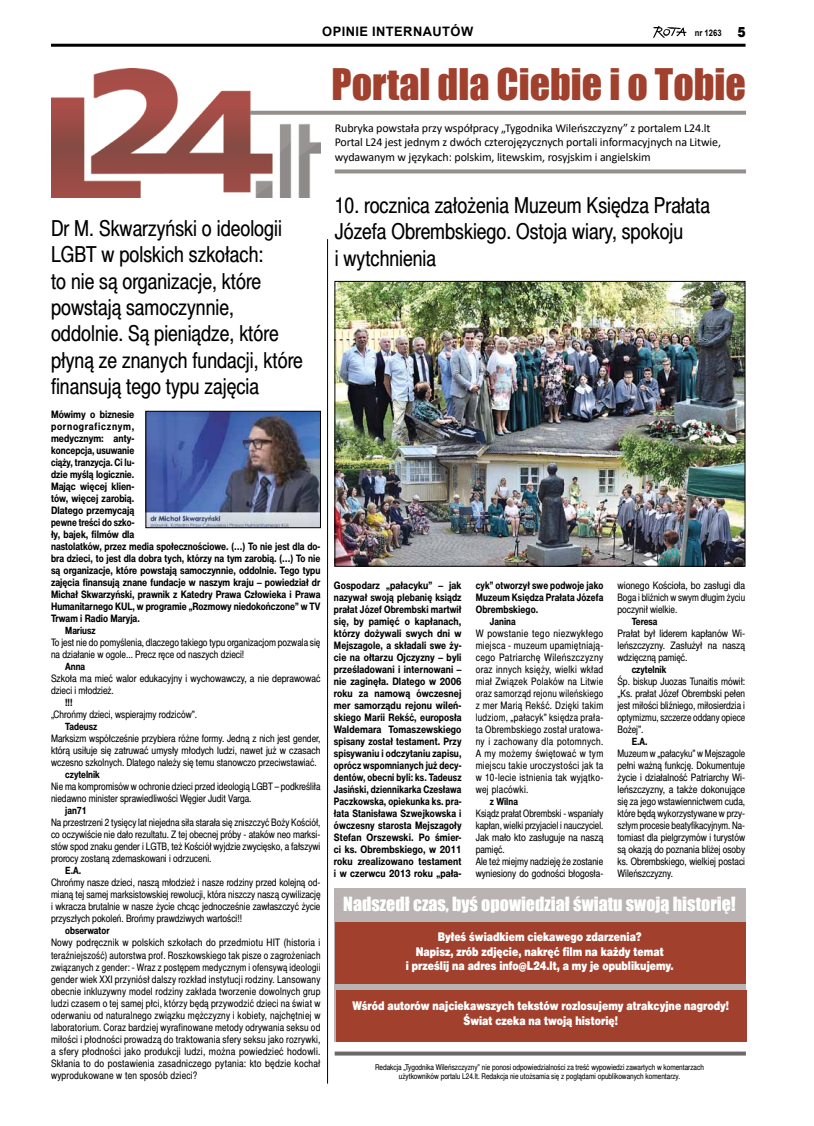
<style>
.page{position:relative;width:814px;height:1126px;background:#fff}
.page>*{position:absolute;margin:0;border:0;box-sizing:border-box;transform-origin:0 0}
.t1{font:40px "Impact";color:#a0402d}
.t2{font:22px/26.4px "Switzer Cnd EFN";color:#000}
.t3{font:18px "Impact";color:#fff}
.t4{font:700 13px "Arial";letter-spacing:.035em;color:#000}
.t5{font:12px/14.4px "Switzer Cnd EFN Black";color:#fff;text-align:center}
.t6{font:12px/14.4px "Calibri";letter-spacing:-.01em;color:#000}
.t7{font:10.3px/12px "Switzer Cnd EFN";color:#000;text-align:justify}
.t8{font:700 10.3px/12px "Switzer Cnd EFN";color:#000;text-align:justify;scale:1.04 1}
.t9{font:10.3px/12px "Switzer Cnd EFN";color:#000;scale:.96 1}
.t10{font:10.3px/12px "Switzer Cnd EFN";color:#000;text-align:justify;scale:1.04 1}
.t11{font:700 10.3px/12px "Switzer Cnd EFN";color:#000;text-align:justify}
.t12{font:700 10px "Switzer Cnd EFN";color:#000}
.t13{font:700 9px "Arial";color:#000;scale:.85 1}
.t14{font:8px/9px "Switzer Cnd EFN";color:#000;text-align:center}
.s1{font-family:"Switzer EFN Black";font-weight:400;font-size:14px}
</style>
<div class="page">
<img style="left:653px;top:27px;width:33px;height:11px">
<hr style="left:51px;top:44px;width:694px;height:3px;background:#000">
<img style="left:51px;top:68px;width:269px;height:129px">
<svg style="left:250px;top:111px;width:496px;height:4px;background:#9a9593"></svg>
<svg style="left:335px;top:169px;width:411px;height:4px;background:#a09b99"></svg>
<hr style="left:327px;top:239px;width:1px;height:844px;background:#000">
<svg style="left:334px;top:1051px;width:412px;height:4px;background:#807d7c"></svg>
<img style="left:337px;top:283px;width:406px;height:281px">
<div style="left:335px;top:281px;width:410px;height:285px;border:1px solid #000"></div>
<img style="left:148px;top:413px;width:170px;height:113px">
<div style="left:146px;top:411px;width:174px;height:117px;border:1px solid #000"></div>
<div style="left:335px;top:887px;width:411px;height:154px;background:#b9b4b3"></div>
<div style="left:335px;top:922px;width:410px;height:61px;background:#a0402d"></div>
<div style="left:335px;top:990px;width:411px;height:51px;background:#a0402d"></div>
<p class="t4" style="left:322px;top:22px;width:152px">OPINIE INTERNAUTÓW</p>
<p class="t13" style="left:694px;top:26px;width:62px">NR 1263 <span class="s1">5</span></p>
<h1 class="t1" style="left:331px;top:53px;width:416px">Portal dla Ciebie i o Tobie</h1>
<p class="t6" style="left:335px;top:120px;width:388px">Rubryka powstała przy współpracy „Tygodnika Wileńszczyzny” z portalem L24.lt<br>Portal L24 jest jednym z dwóch czterojęzycznych portali informacyjnych na Litwie, wydawanym w językach: polskim, litewskim, rosyjskim i angielskim</p>
<h2 class="t2" style="left:51px;top:215px;width:253px">Dr M. Skwarzyński o ideologii<br>LGBT w polskich szkołach:<br>to nie są organizacje, które powstają samoczynnie, oddolnie. Są pieniądze, które płyną ze znanych fundacji, które finansują tego typu zajęcia</h2>
<p class="t8" style="left:51px;top:408px;width:260px;text-align:left">Mówimy o biznesie<br>pornograficznym,<br>medycznym: anty-<br>koncepcja, usuwanie<br>ciąży, tranzycja. Ci lu-<br>dzie myślą logicznie.<br>Mając więcej klien-<br>tów, więcej zarobią.<br>Dlatego przemycają<br>pewne treści do szko-<br>ły, bajek, filmów dla<br>nastolatków, przez media społecznościowe. (…) To nie jest dla do&shy;bra dzieci, to jest dla dobra tych, którzy na tym zarobią. (…) To nie są organizacje, które powstają samoczynnie, oddolnie. Tego typu zajęcia finansują znane fundacje w naszym kraju – powiedział dr Michał Skwarzyński, prawnik z Katedry Prawa Człowieka i Prawa Humanitarnego KUL, w programie „Rozmowy niedokończone” w TV Trwam i Radio Maryja.</p>
<p class="t12" style="left:65px;top:624px;width:32px">Mariusz</p>
<p class="t7" style="left:51px;top:637px;width:271px">To jest nie do pomyślenia, dlaczego takiego typu organizacjom pozwala się na działanie w ogole... Precz ręce od naszych dzieci!</p>
<p class="t12" style="left:65px;top:660px;width:21px">Anna</p>
<p class="t7" style="left:51px;top:673px;width:271px">Szkoła ma mieć walor edukacyjny i wychowawczy, a nie deprawować dzieci i młodzież.</p>
<p class="t12" style="left:65px;top:696px;width:9px">!!!</p>
<p class="t7" style="left:51px;top:709px;width:148px">„Chrońmy dzieci, wspierajmy rodziców”.</p>
<p class="t12" style="left:65px;top:720px;width:34px">Tadeusz</p>
<p class="t7" style="left:51px;top:733px;width:271px">Marksizm współcześnie przybiera różne formy. Jedną z nich jest gender, którą usiłuje się zatruwać umysły młodych ludzi, nawet już w czasach wczesno szkolnych. Dlatego należy się temu stanowczo przeciwstawiać.</p>
<p class="t12" style="left:65px;top:768px;width:36px">czytelnik</p>
<p class="t7" style="left:51px;top:781px;width:271px">Nie ma kompromisów w ochronie dzieci przed ideologią LGBT – podkreśliła niedawno minister sprawiedliwości Węgier Judit Varga.</p>
<p class="t12" style="left:65px;top:804px;width:23px">jan71</p>
<p class="t7" style="left:51px;top:817px;width:271px">Na przestrzeni 2 tysięcy lat niejedna siła starała się zniszczyć Boży Kościół, co oczywiście nie dało rezultatu. Z tej obecnej próby - ataków neo marksi&shy;stów spod znaku gender i LGTB, też Kościół wyjdzie zwycięsko, a fałszywi prorocy zostaną zdemaskowani i odrzuceni.</p>
<p class="t12" style="left:65px;top:864px;width:17px">E.A.</p>
<p class="t7" style="left:51px;top:877px;width:271px">Chrońmy nasze dzieci, naszą młodzież i nasze rodziny przed kolejną od&shy;mianą tej samej marksistowskiej rewolucji, która niszczy naszą cywilizację i wkracza brutalnie w nasze życie chcąc jednocześnie zawłaszczyć życie przyszłych pokoleń. Brońmy prawdziwych wartości!!</p>
<p class="t12" style="left:65px;top:924px;width:46px">obserwator</p>
<p class="t7" style="left:51px;top:937px;width:271px">Nowy podręcznik w polskich szkołach do przedmiotu HIT (historia i teraźniejszość) autorstwa prof. Roszkowskiego tak pisze o zagrożeniach związanych z gender: - Wraz z postępem medycznym i ofensywą ideologii gender wiek XXI przyniósł dalszy rozkład instytucji rodziny. Lansowany obecnie inkluzywny model rodziny zakłada tworzenie dowolnych grup ludzi czasem o tej samej płci, którzy będą przywodzić dzieci na świat w oderwaniu od naturalnego związku mężczyzny i kobiety, najchętniej w laboratorium. Coraz bardziej wyrafinowane metody odrywania seksu od miłości i płodności prowadzą do traktowania sfery seksu jako rozrywki, a sfery płodności jako produkcji ludzi, można powiedzieć hodowli.<br>Skłania to do postawienia zasadniczego pytania: kto będzie kochał wyprodukowane w ten sposób dzieci?</p>
<h2 class="t2" style="left:335px;top:192px;width:377px">10. rocznica założenia Muzeum Księdza Prałata<br>Józefa Obrembskiego. Ostoja wiary, spokoju<br>i wytchnienia</h2>
<p class="t8" style="left:334px;top:579px;width:124px">Gospodarz „pałacyku” – jak nazywał swoją plebanię ksiądz prałat Józef Obrembski martwił się, by pamięć o kapłanach, którzy dożywali swych dni w Mejszagole, a składali swe ży&shy;cie na ołtarzu Ojczyzny – byli prześladowani i internowani – nie zaginęła. Dlatego w 2006 roku za namową ówczesnej mer samorządu rejonu wileń&shy;skiego Marii Rekść, europosła Waldemara Tomaszewskiego spisany został testament. Przy spisywaniu i odczytaniu zapisu, oprócz wspomnianych już decy&shy;dentów, obecni byli: ks. Tadeusz Jasiński, dziennikarka Czesława Paczkowska, opiekunka ks. pra&shy;łata Stanisława Szwejkowska i ówczesny starosta Mejszagoły Stefan Orszewski. Po śmier&shy;ci ks. Obrembskiego, w 2011 roku zrealizowano testament i w czerwcu 2013 roku „pała-</p>
<p class="t11" style="left:475px;top:579px;width:129px">cyk” otworzył swe podwoje jako Muzeum Księdza Prałata Józefa Obrembskiego.</p>
<p class="t12" style="left:490px;top:615px;width:27px">Janina</p>
<p class="t7" style="left:475px;top:627px;width:129px">W powstanie tego niezwykłego miejsca - muzeum upamiętniają&shy;cego Patriarchę Wileńszczyzny oraz innych księży, wielki wkład miał Związek Polaków na Litwie oraz samorząd rejonu wileńskiego z mer Marią Rekść. Dzięki takim ludziom, „pałacyk” księdza prała&shy;ta Obrembskiego został uratowa&shy;ny i zachowany dla potomnych.<br>A my możemy świętować w tym miejscu takie uroczystości jak ta w 10-lecie istnienia tak wyjątko&shy;wej placówki.</p>
<p class="t12" style="left:490px;top:795px;width:30px">z Wilna</p>
<p class="t9" style="left:475px;top:807px;width:134px">Ksiądz prałat Obrembski - wspaniały kapłan, wielki przyjaciel i nauczyciel.<br>Jak mało kto zasługuje na naszą pamięć.<br>Ale też miejmy nadzieję że zostanie wyniesiony do godności błogosła-</p>
<p class="t7" style="left:617px;top:579px;width:129px">wionego Kościoła, bo zasługi dla Boga i bliźnich w swym długim życiu poczynił wielkie.</p>
<p class="t12" style="left:631px;top:615px;width:27px">Teresa</p>
<p class="t10" style="left:617px;top:627px;width:124px">Prałat był liderem kapłanów Wi&shy;leńszczyzny. Zasłużył na naszą wdzięczną pamięć.</p>
<p class="t12" style="left:631px;top:663px;width:36px">czytelnik</p>
<p class="t7" style="left:617px;top:675px;width:129px">Śp. biskup Juozas Tunaitis mówił: „Ks. prałat Józef Obrembski pełen jest miłości bliźniego, miłosierdzia i optymizmu, szczerze oddany opiece Bożej”.</p>
<p class="t12" style="left:631px;top:735px;width:17px">E.A.</p>
<p class="t7" style="left:617px;top:747px;width:129px">Muzeum w „pałacyku” w Mejszagole pełni ważną funkcję. Dokumentuje życie i działalność Patriarchy Wi&shy;leńszczyzny, a także dokonujące się za jego wstawiennictwem cuda, które będą wykorzystywane w przy&shy;szłym procesie beatyfikacyjnym. Na&shy;tomiast dla pielgrzymów i turystów są okazją do poznania bliżej osoby ks. Obrembskiego, wielkiej postaci Wileńszczyzny.</p>
<h3 class="t3" style="left:343px;top:889px;width:394px">Nadszedł czas, byś opowiedział światu swoją historię!</h3>
<p class="t5" style="left:406px;top:930px;width:269px">Byłeś świadkiem ciekawego zdarzenia?<br>Napisz, zrób zdjęcie, nakręć film na każdy temat<br>i prześlij na adres info@L24.lt, a my je opublikujemy.</p>
<p class="t5" style="left:352px;top:999px;width:378px">Wśród autorów najciekawszych tekstów rozlosujemy atrakcyjne nagrody!<br>Świat czeka na twoją historię!</p>
<p class="t14" style="left:375px;top:1062px;width:330px">Redakcja „Tygodnika Wileńszczyzny” nie ponosi odpowiedzialności za treść wypowiedzi zawartych w komentarzach użytkowników portalu L24.lt. Redakcja nie utożsamia się z poglądami opublikowanych komentarzy.</p>
</div>
